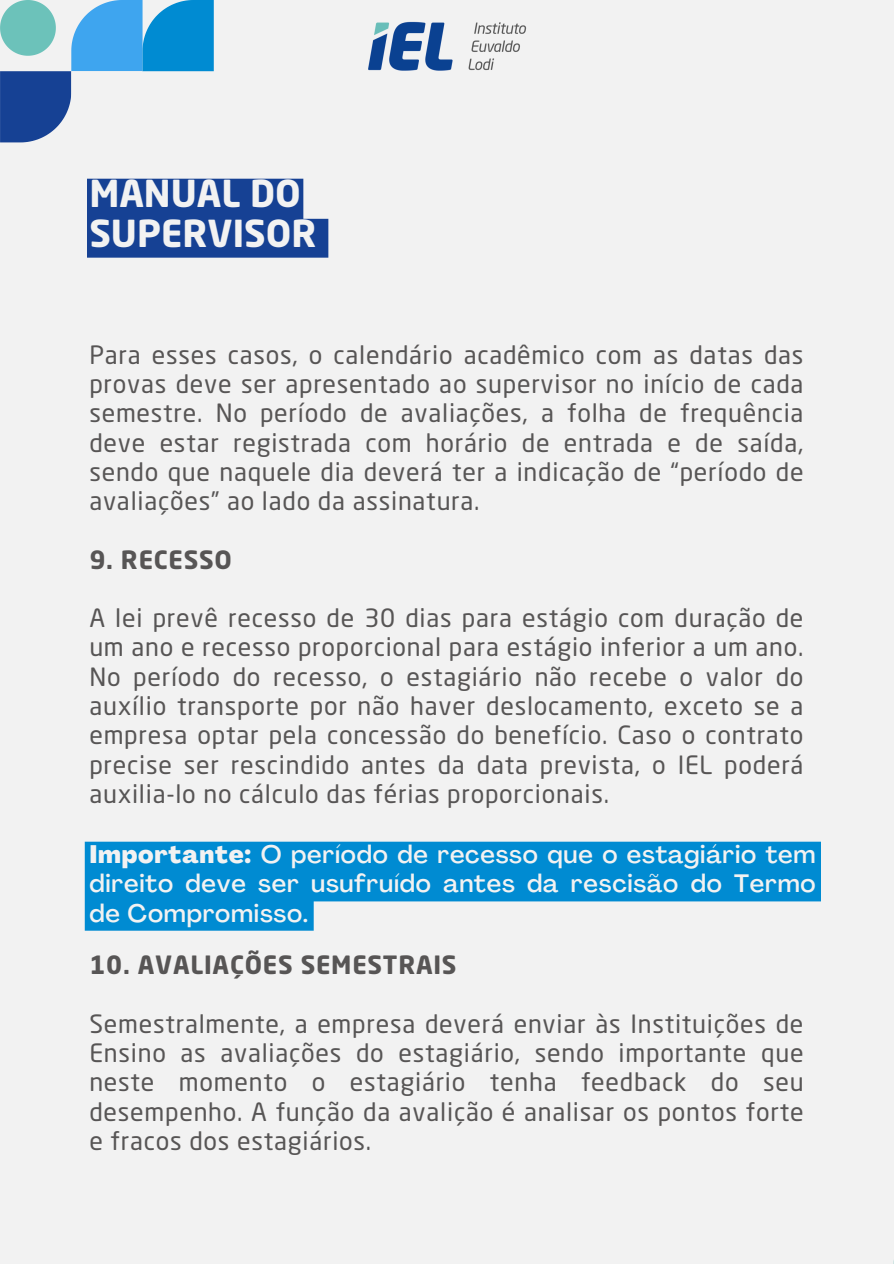
<style>
.page{position:relative;width:894px;height:1264px;background:#fff}
.page>*{position:absolute;margin:0;border:0;box-sizing:border-box;transform-origin:0 0}
.t1{font:700 36.75px/40px "Neo Sans Pro";color:#f2f2f2}
.t2{font:24.9px/29.2px "Neo Sans Pro";letter-spacing:.03em;color:#575555;text-align:justify}
.t3{font:500 24.9px/29.2px "Agrandir";letter-spacing:.03em;color:#f2f2f2;text-align:justify}
.t4{font:700 24.9px "Neo Sans Pro";letter-spacing:.03em;color:#575555}
.s1{font-weight:800}
</style>
<div class="page">
<div style="left:0;top:0;width:893px;height:1263px;background:#f2f2f2"></div>
<div style="left:87px;top:179px;width:241px;height:79px;background:#164194"></div>
<svg style="left:893px;top:1158px;width:1px;height:105px"></svg>
<svg style="left:0;top:0;width:214px;height:142px"></svg>
<svg style="left:85px;top:841px;width:735px;height:89px;fill:#008bd2"></svg>
<img style="left:368px;top:21px;width:159px;height:50px">
<p class="t1" style="left:89px;top:177px;width:228px">MANUAL DO<br>SUPERVISOR</p>
<p class="t2" style="left:89px;top:342px;width:715px">Para esses casos, o calendário acadêmico com as datas das provas deve ser apresentado ao supervisor no início de cada semestre. No período de avaliações, a folha de frequência deve estar registrada com horário de entrada e de saída, sendo que naquele dia deverá ter a indicação de “período de avaliações” ao lado da assinatura.</p>
<p class="t4" style="left:89px;top:549px;width:144px">9. RECESSO</p>
<h1 class="t2" style="left:89px;top:606px;width:715px">A lei prevê recesso de 30 dias para estágio com duração de um ano e recesso proporcional para estágio inferior a um ano.<br>No período do recesso, o estagiário não recebe o valor do auxílio transporte por não haver deslocamento, exceto se a empresa optar pela concessão do benefício. Caso o contrato precise ser rescindido antes da data prevista, o IEL poderá auxilia-lo no cálculo das férias proporcionais.</h1>
<h3 class="t3" style="left:89px;top:842px;width:727px"><span class="s1">Importante:</span> O período de recesso que o estagiário tem direito deve ser usufruído antes da rescisão do Termo de Compromisso.</h3>
<p class="t4" style="left:89px;top:955px;width:368px">10. AVALIAÇÕES SEMESTRAIS</p>
<h2 class="t2" style="left:89px;top:1011px;width:715px">Semestralmente, a empresa deverá enviar às Instituições de Ensino as avaliações do estagiário, sendo importante que neste momento o estagiário tenha feedback do seu desempenho. A função da avalição é analisar os pontos forte e fracos dos estagiários.</h2>
</div>
